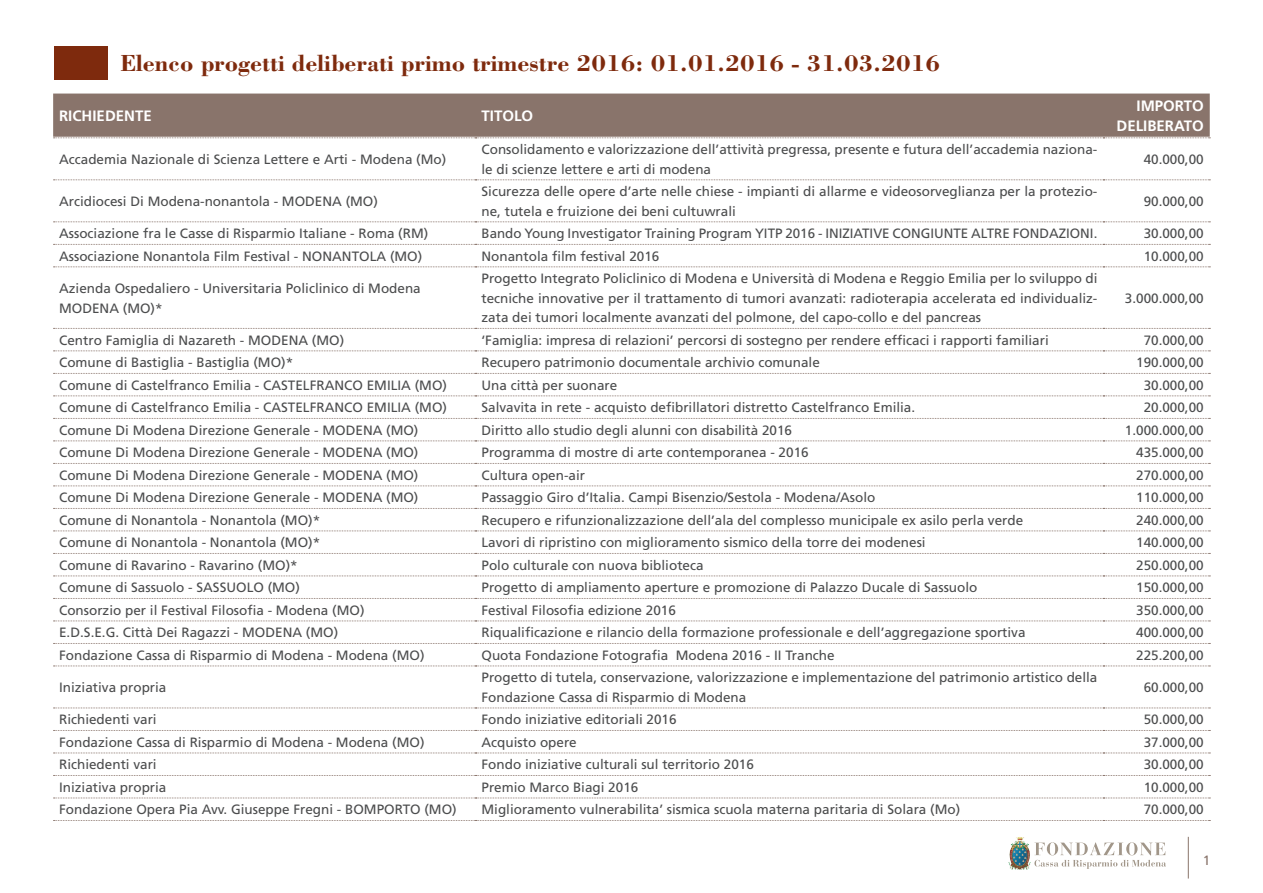
<style>
.page{position:relative;width:1263px;height:893px;background:#fff}
.page>*{position:absolute;margin:0;border:0;box-sizing:border-box;transform-origin:0 0}
.Titolino_Bodoni_14_1{font:700 24px "Bodoni";color:#7e2a0d}
.t1{font:700 15px/19.5px "Frutiger";color:#fff;text-align:right}
.testo_9_13{font:13.5px/19.5px "Frutiger";color:#4b4c4d}
.t2{font:13.5px "Frutiger";color:#89746b}
</style>
<div class="page">
<div style="left:54px;top:46px;width:53px;height:33px;background:#7e2a0d"></div>
<hr style="left:1188px;top:837px;width:1px;height:41px;background:#89746b">
<svg style="left:1034px;top:842px;width:132px;height:27px"></svg>
<svg style="left:1016px;top:837px;width:8px;height:3px"></svg>
<div style="left:53px;top:94px;width:1157px;height:43px;background:#89746b"></div>
<svg style="left:54px;top:137px;width:1156px;height:1px"></svg>
<svg style="left:54px;top:179px;width:1156px;height:1px"></svg>
<svg style="left:54px;top:221px;width:1156px;height:1px"></svg>
<svg style="left:54px;top:244px;width:1156px;height:1px"></svg>
<svg style="left:54px;top:266px;width:1156px;height:1px"></svg>
<svg style="left:54px;top:328px;width:1156px;height:1px"></svg>
<svg style="left:54px;top:350px;width:1156px;height:1px"></svg>
<svg style="left:54px;top:373px;width:1156px;height:1px"></svg>
<svg style="left:54px;top:395px;width:1156px;height:1px"></svg>
<svg style="left:54px;top:418px;width:1156px;height:1px"></svg>
<svg style="left:54px;top:440px;width:1156px;height:1px"></svg>
<svg style="left:54px;top:463px;width:1156px;height:1px"></svg>
<svg style="left:54px;top:485px;width:1156px;height:1px"></svg>
<svg style="left:54px;top:508px;width:1156px;height:1px"></svg>
<svg style="left:54px;top:531px;width:1156px;height:1px"></svg>
<svg style="left:54px;top:553px;width:1156px;height:1px"></svg>
<svg style="left:54px;top:576px;width:1156px;height:1px"></svg>
<svg style="left:54px;top:598px;width:1156px;height:1px"></svg>
<svg style="left:54px;top:621px;width:1156px;height:1px"></svg>
<svg style="left:54px;top:643px;width:1156px;height:1px"></svg>
<svg style="left:54px;top:666px;width:1156px;height:1px"></svg>
<svg style="left:54px;top:708px;width:1156px;height:1px"></svg>
<svg style="left:54px;top:730px;width:1156px;height:1px"></svg>
<svg style="left:54px;top:753px;width:1156px;height:1px"></svg>
<svg style="left:54px;top:775px;width:1156px;height:1px"></svg>
<svg style="left:54px;top:798px;width:1156px;height:1px"></svg>
<svg style="left:54px;top:820px;width:1156px;height:1px"></svg>
<p class="Titolino_Bodoni_14_1" style="left:120px;top:48px;width:821px">Elenco progetti deliberati primo trimestre 2016: 01.01.2016 - 31.03.2016</p>
<p class="t1" style="left:59px;top:106px;width:94px">RICHIEDENTE</p>
<p class="t1" style="left:481px;top:106px;width:53px">TITOLO</p>
<p class="t1" style="left:1116px;top:96px;width:89px">IMPORTO<br>DELIBERATO</p>
<p class="testo_9_13" style="left:59px;top:150px;width:389px">Accademia Nazionale di Scienza Lettere e Arti - Modena (Mo)</p>
<p class="testo_9_13" style="left:481px;top:140px;width:617px">Consolidamento e valorizzazione dell’attività pregressa, presente e futura dell’accademia naziona&shy;le di scienze lettere e arti di modena</p>
<p class="testo_9_13" style="left:1144px;top:150px;width:62px">40.000,00</p>
<p class="testo_9_13" style="left:59px;top:192px;width:320px">Arcidiocesi Di Modena-nonantola - MODENA (MO)</p>
<p class="testo_9_13" style="left:481px;top:182px;width:617px">Sicurezza delle opere d’arte nelle chiese - impianti di allarme e videosorveglianza per la protezio&shy;ne, tutela e fruizione dei beni cultuwrali</p>
<p class="testo_9_13" style="left:1144px;top:192px;width:62px">90.000,00</p>
<p class="testo_9_13" style="left:59px;top:224px;width:371px">Associazione fra le Casse di Risparmio Italiane - Roma (RM)</p>
<p class="testo_9_13" style="left:481px;top:224px;width:617px">Bando Young Investigator Training Program YITP 2016 - INIZIATIVE CONGIUNTE ALTRE FONDAZIONI.</p>
<p class="testo_9_13" style="left:1144px;top:224px;width:62px">30.000,00</p>
<p class="testo_9_13" style="left:59px;top:246px;width:365px">Associazione Nonantola Film Festival - NONANTOLA (MO)</p>
<p class="testo_9_13" style="left:481px;top:246px;width:179px">Nonantola film festival 2016</p>
<p class="testo_9_13" style="left:1144px;top:246px;width:62px">10.000,00</p>
<p class="testo_9_13" style="left:59px;top:279px;width:363px">Azienda Ospedaliero - Universitaria Policlinico di Modena</p>
<p class="testo_9_13" style="left:59px;top:298px;width:105px">MODENA (MO)*</p>
<p class="testo_9_13" style="left:481px;top:269px;width:617px;text-align:justify">Progetto Integrato Policlinico di Modena e Università di Modena e Reggio Emilia per lo sviluppo di tecniche innovative per il trattamento di tumori avanzati: radioterapia accelerata ed individualiz&shy;zata dei tumori localmente avanzati del polmone, del capo-collo e del pancreas</p>
<p class="testo_9_13" style="left:1125px;top:288px;width:80px">3.000.000,00</p>
<p class="testo_9_13" style="left:59px;top:330px;width:287px">Centro Famiglia di Nazareth - MODENA (MO)</p>
<p class="testo_9_13" style="left:481px;top:330px;width:569px">‘Famiglia: impresa di relazioni’ percorsi di sostegno per rendere efficaci i rapporti familiari</p>
<p class="testo_9_13" style="left:1144px;top:330px;width:62px">70.000,00</p>
<p class="testo_9_13" style="left:59px;top:353px;width:236px">Comune di Bastiglia - Bastiglia (MO)*</p>
<p class="testo_9_13" style="left:481px;top:353px;width:340px">Recupero patrimonio documentale archivio comunale</p>
<p class="testo_9_13" style="left:1136px;top:353px;width:69px">190.000,00</p>
<p class="testo_9_13" style="left:59px;top:375px;width:389px">Comune di Castelfranco Emilia - CASTELFRANCO EMILIA (MO)</p>
<p class="testo_9_13" style="left:481px;top:375px;width:137px">Una città per suonare</p>
<p class="testo_9_13" style="left:1144px;top:375px;width:62px">30.000,00</p>
<p class="testo_9_13" style="left:59px;top:398px;width:389px">Comune di Castelfranco Emilia - CASTELFRANCO EMILIA (MO)</p>
<p class="testo_9_13" style="left:481px;top:398px;width:435px">Salvavita in rete - acquisto defibrillatori distretto Castelfranco Emilia.</p>
<p class="testo_9_13" style="left:1144px;top:398px;width:62px">20.000,00</p>
<p class="testo_9_13" style="left:59px;top:420px;width:361px">Comune Di Modena Direzione Generale - MODENA (MO)</p>
<p class="testo_9_13" style="left:481px;top:420px;width:312px">Diritto allo studio degli alunni con disabilità 2016</p>
<p class="testo_9_13" style="left:1125px;top:420px;width:80px">1.000.000,00</p>
<p class="testo_9_13" style="left:59px;top:443px;width:361px">Comune Di Modena Direzione Generale - MODENA (MO)</p>
<p class="testo_9_13" style="left:481px;top:443px;width:329px">Programma di mostre di arte contemporanea - 2016</p>
<p class="testo_9_13" style="left:1136px;top:443px;width:69px">435.000,00</p>
<p class="testo_9_13" style="left:59px;top:465px;width:361px">Comune Di Modena Direzione Generale - MODENA (MO)</p>
<p class="testo_9_13" style="left:481px;top:465px;width:105px">Cultura open-air</p>
<p class="testo_9_13" style="left:1136px;top:465px;width:69px">270.000,00</p>
<p class="testo_9_13" style="left:59px;top:488px;width:361px">Comune Di Modena Direzione Generale - MODENA (MO)</p>
<p class="testo_9_13" style="left:481px;top:488px;width:395px">Passaggio Giro d’Italia. Campi Bisenzio/Sestola - Modena/Asolo</p>
<p class="testo_9_13" style="left:1136px;top:488px;width:69px">110.000,00</p>
<p class="testo_9_13" style="left:59px;top:510px;width:263px">Comune di Nonantola - Nonantola (MO)*</p>
<p class="testo_9_13" style="left:481px;top:510px;width:543px">Recupero e rifunzionalizzazione dell’ala del complesso municipale ex asilo perla verde</p>
<p class="testo_9_13" style="left:1136px;top:510px;width:69px">240.000,00</p>
<p class="testo_9_13" style="left:59px;top:533px;width:263px">Comune di Nonantola - Nonantola (MO)*</p>
<p class="testo_9_13" style="left:481px;top:533px;width:446px">Lavori di ripristino con miglioramento sismico della torre dei modenesi</p>
<p class="testo_9_13" style="left:1136px;top:533px;width:69px">140.000,00</p>
<p class="testo_9_13" style="left:59px;top:555px;width:240px">Comune di Ravarino - Ravarino (MO)*</p>
<p class="testo_9_13" style="left:481px;top:555px;width:224px">Polo culturale con nuova biblioteca</p>
<p class="testo_9_13" style="left:1136px;top:555px;width:69px">250.000,00</p>
<p class="testo_9_13" style="left:59px;top:578px;width:242px">Comune di Sassuolo - SASSUOLO (MO)</p>
<p class="testo_9_13" style="left:481px;top:578px;width:497px">Progetto di ampliamento aperture e promozione di Palazzo Ducale di Sassuolo</p>
<p class="testo_9_13" style="left:1136px;top:578px;width:69px">150.000,00</p>
<p class="testo_9_13" style="left:59px;top:600px;width:307px">Consorzio per il Festival Filosofia - Modena (MO)</p>
<p class="testo_9_13" style="left:481px;top:600px;width:196px">Festival Filosofia edizione 2016</p>
<p class="testo_9_13" style="left:1136px;top:600px;width:69px">350.000,00</p>
<p class="testo_9_13" style="left:59px;top:623px;width:281px">E.D.S.E.G. Città Dei Ragazzi - MODENA (MO)</p>
<p class="testo_9_13" style="left:481px;top:623px;width:545px">Riqualificazione e rilancio della formazione professionale e dell’aggregazione sportiva</p>
<p class="testo_9_13" style="left:1136px;top:623px;width:69px">400.000,00</p>
<p class="testo_9_13" style="left:59px;top:645px;width:367px">Fondazione Cassa di Risparmio di Modena - Modena (MO)</p>
<p class="testo_9_13" style="left:481px;top:645px;width:355px">Quota Fondazione Fotografia Modena 2016 - II Tranche</p>
<p class="testo_9_13" style="left:1136px;top:645px;width:69px">225.200,00</p>
<p class="testo_9_13" style="left:59px;top:678px;width:109px">Iniziativa propria</p>
<p class="testo_9_13" style="left:481px;top:668px;width:617px">Progetto di tutela, conservazione, valorizzazione e implementazione del patrimonio artistico della<br>Fondazione Cassa di Risparmio di Modena</p>
<p class="testo_9_13" style="left:1144px;top:678px;width:62px">60.000,00</p>
<p class="testo_9_13" style="left:59px;top:710px;width:99px">Richiedenti vari</p>
<p class="testo_9_13" style="left:481px;top:710px;width:197px">Fondo iniziative editoriali 2016</p>
<p class="testo_9_13" style="left:1144px;top:710px;width:62px">50.000,00</p>
<p class="testo_9_13" style="left:59px;top:732px;width:367px">Fondazione Cassa di Risparmio di Modena - Modena (MO)</p>
<p class="testo_9_13" style="left:481px;top:732px;width:97px">Acquisto opere</p>
<p class="testo_9_13" style="left:1144px;top:732px;width:62px">37.000,00</p>
<p class="testo_9_13" style="left:59px;top:755px;width:99px">Richiedenti vari</p>
<p class="testo_9_13" style="left:481px;top:755px;width:274px">Fondo iniziative culturali sul territorio 2016</p>
<p class="testo_9_13" style="left:1144px;top:755px;width:62px">30.000,00</p>
<p class="testo_9_13" style="left:59px;top:777px;width:109px">Iniziativa propria</p>
<p class="testo_9_13" style="left:481px;top:777px;width:158px">Premio Marco Biagi 2016</p>
<p class="testo_9_13" style="left:1144px;top:777px;width:62px">10.000,00</p>
<p class="testo_9_13" style="left:59px;top:800px;width:399px">Fondazione Opera Pia Avv. Giuseppe Fregni - BOMPORTO (MO)</p>
<p class="testo_9_13" style="left:481px;top:800px;width:480px">Miglioramento vulnerabilita’ sismica scuola materna paritaria di Solara (Mo)</p>
<p class="testo_9_13" style="left:1144px;top:800px;width:62px">70.000,00</p>
<p class="t2" style="left:1203px;top:852px;width:9px">1</p>
</div>
